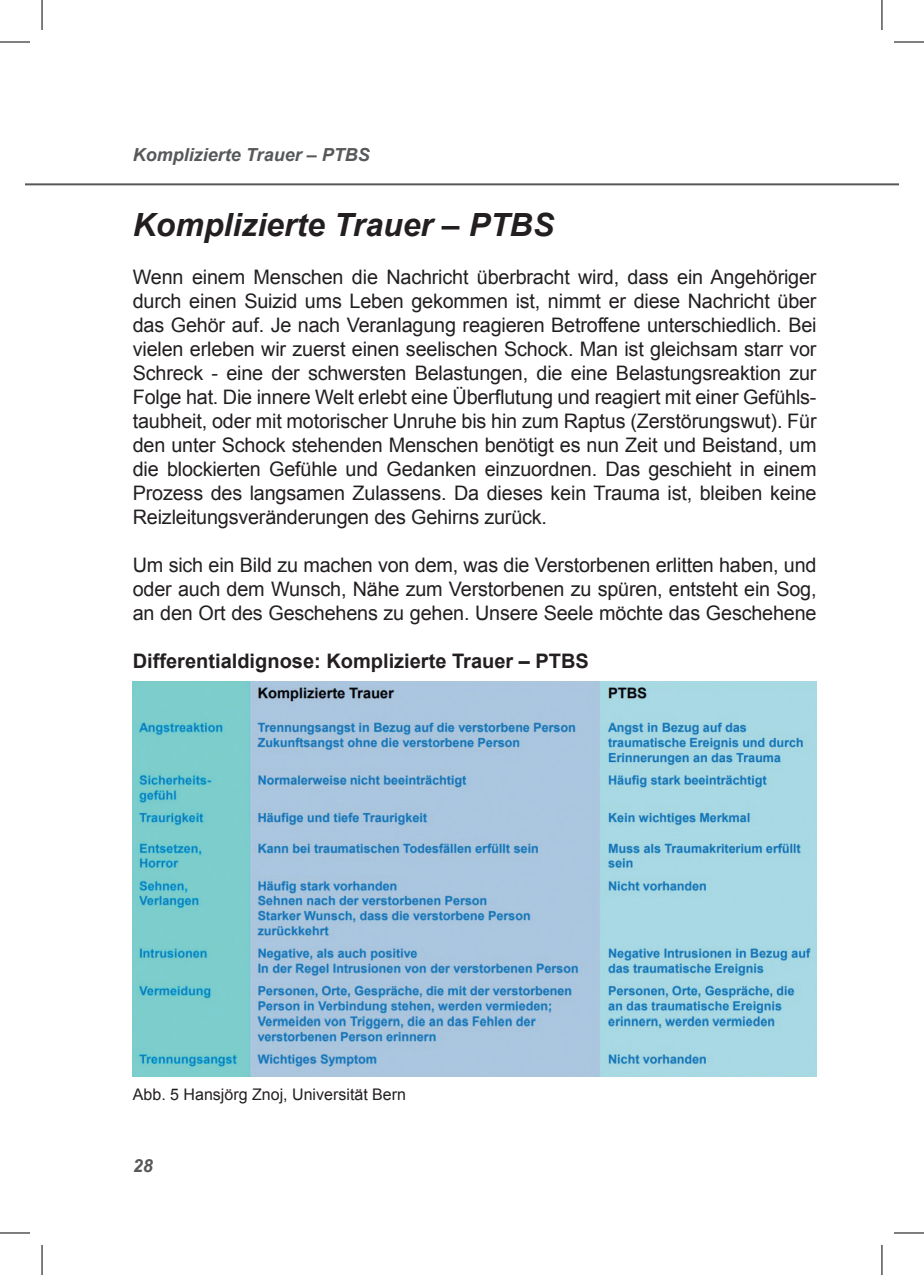
<style>
.page{position:relative;width:924px;height:1275px;background:#fff}
.page>*{position:absolute;margin:0;border:0;box-sizing:border-box;transform-origin:0 0}
.t1{font:italic 700 32px "Arial";color:#231f20}
.t2{font:20px/24px "Arial";letter-spacing:-.01em;color:#231f20;text-align:justify}
.t3{font:700 20px "Arial";color:#231f20}
.t4{font:italic 700 18px "Arial";color:#57585a}
.t5{font:16px "Arial";color:#231f20}
</style>
<div class="page">
<hr style="left:25px;top:183px;width:873px;height:2px;background:#57585a">
<img style="left:133px;top:681px;width:683px;height:395px">
<hr style="left:0;top:42px;width:30px;height:1px;background:#000">
<hr style="left:893px;top:42px;width:30px;height:1px;background:#000">
<hr style="left:0;top:1232px;width:30px;height:1px;background:#000">
<hr style="left:893px;top:1232px;width:30px;height:1px;background:#000">
<hr style="left:42px;top:0;width:1px;height:30px;background:#000">
<hr style="left:42px;top:1245px;width:1px;height:30px;background:#000">
<hr style="left:881px;top:0;width:1px;height:30px;background:#000">
<hr style="left:881px;top:1245px;width:1px;height:30px;background:#000">
<p class="t4" style="left:133px;top:143px;width:238px">Komplizierte Trauer – PTBS</p>
<h1 class="t1" style="left:133px;top:204px;width:422px">Komplizierte Trauer – PTBS</h1>
<p class="t2" style="left:133px;top:265px;width:685px">Wenn einem Menschen die Nachricht überbracht wird, dass ein Angehöriger durch einen Suizid ums Leben gekommen ist, nimmt er diese Nachricht über das Gehör auf. Je nach Veranlagung reagieren Betroffene unterschiedlich. Bei vielen erleben wir zuerst einen seelischen Schock. Man ist gleichsam starr vor Schreck - eine der schwersten Belastungen, die eine Belastungsreaktion zur Folge hat. Die innere Welt erlebt eine Überflutung und reagiert mit einer Gefühls&shy;taubheit, oder mit motorischer Unruhe bis hin zum Raptus (Zerstörungswut). Für den unter Schock stehenden Menschen benötigt es nun Zeit und Beistand, um die blockierten Gefühle und Gedanken einzuordnen. Das geschieht in einem Prozess des langsamen Zulassens. Da dieses kein Trauma ist, bleiben keine Reizleitungsveränderungen des Gehirns zurück.</p>
<p class="t2" style="left:133px;top:553px;width:685px">Um sich ein Bild zu machen von dem, was die Verstorbenen erlitten haben, und oder auch dem Wunsch, Nähe zum Verstorbenen zu spüren, entsteht ein Sog, an den Ort des Geschehens zu gehen. Unsere Seele möchte das Geschehene</p>
<p class="t3" style="left:133px;top:648px;width:457px">Differentialdignose: Komplizierte Trauer – PTBS</p>
<p class="t5" style="left:133px;top:1084px;width:274px">Abb. 5 Hansjörg Znoj, Universität Bern</p>
<p class="t4" style="left:133px;top:1154px;width:22px">28</p>
</div>
